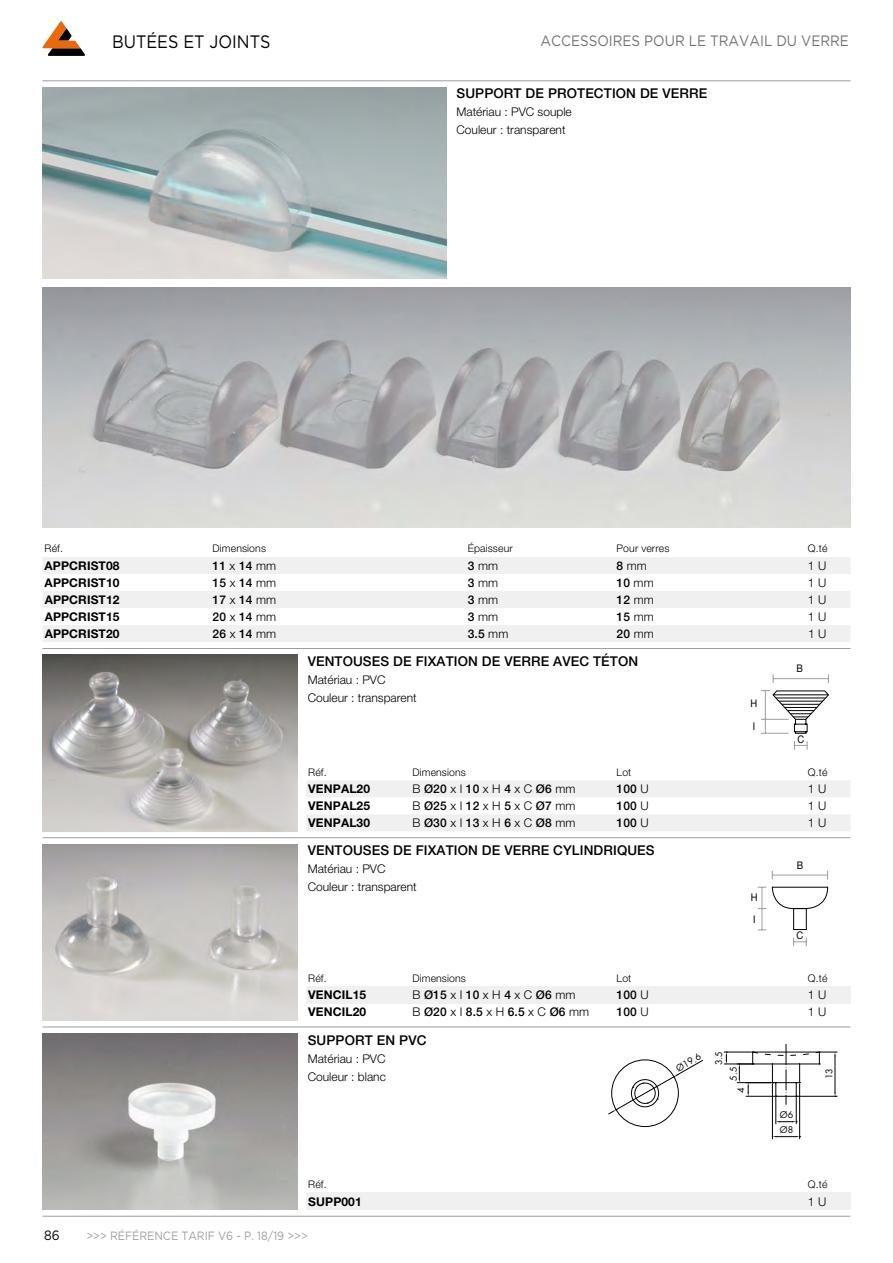
<style>
.page{position:relative;width:893px;height:1263px;background:#fff}
.page>*{position:absolute;margin:0;border:0;box-sizing:border-box;transform-origin:0 0}
.t1{font:18px "Gotham";color:#000;scale:.9 1}
.t2{font:15px "Gotham";color:#707172;scale:.9 1}
.t3{font:500 13.5px "Helvetica Neue LT Pro";letter-spacing:.01em;color:#000}
.t4{font:13.5px "Gotham";color:#000;scale:.9 1}
.t5{font:300 12px/18px "Helvetica Neue LT Pro";color:#000}
.t6{font:700 12px "Helvetica Neue LT Pro";letter-spacing:.01em;color:#000}
.t7{font:500 12px "Helvetica Neue LT Pro";letter-spacing:.01em;color:#000}
.t8{font:12px "Gotham";color:#9c9e9f;scale:.9 1}
.t9{font:300 10.5px "Helvetica Neue LT Pro";letter-spacing:.01em;color:#000}
.t10{font:10.5px/22.5px "Helvetica Neue LT Pro";color:#000;scale:.9 1}
.t11{font:9px "Futura";color:#000}
.s1{font-weight:300}
.s2{font-weight:500}
</style>
<div class="page">
<hr style="left:43px;top:1026px;width:807px;height:1px;background:#9c9e9f">
<hr style="left:43px;top:80px;width:807px;height:1px;background:#9c9e9f">
<hr style="left:43px;top:1216px;width:807px;height:1px;background:#9c9e9f">
<svg style="left:43px;top:21px;width:42px;height:35px"></svg>
<hr style="left:43px;top:648px;width:807px;height:1px;background:#9c9e9f">
<hr style="left:43px;top:837px;width:807px;height:1px;background:#9c9e9f">
<svg style="left:43px;top:557px;width:807px;height:85px;fill:#f0f0f1"></svg>
<img style="left:43px;top:87px;width:403px;height:192px">
<img style="left:43px;top:287px;width:807px;height:241px">
<img style="left:43px;top:655px;width:255px;height:176px">
<svg style="left:306px;top:781px;width:544px;height:50px"></svg>
<hr style="left:773px;top:678px;width:55px;height:1px;background:#9c9e9f">
<svg style="left:794px;top:741px;width:14px;height:8px"></svg>
<svg style="left:761px;top:690px;width:68px;height:44px"></svg>
<img style="left:43px;top:844px;width:255px;height:176px">
<div style="left:306px;top:986px;width:544px;height:17px;background:#f0f0f1"></div>
<svg style="left:772px;top:887px;width:56px;height:43px"></svg>
<svg style="left:793px;top:937px;width:14px;height:9px"></svg>
<hr style="left:772px;top:875px;width:56px;height:1px;background:#9c9e9f">
<svg style="left:758px;top:887px;width:8px;height:44px"></svg>
<img style="left:43px;top:1033px;width:255px;height:177px">
<div style="left:306px;top:1193px;width:544px;height:17px;background:#f0f0f1"></div>
<hr style="left:772px;top:1084px;width:1px;height:55px;background:#000">
<hr style="left:799px;top:1084px;width:1px;height:55px;background:#000">
<svg style="left:772px;top:1136px;width:29px;height:1px"></svg>
<svg style="left:608px;top:1044px;width:229px;height:83px"></svg>
<h1 class="t1" style="left:112px;top:30px;width:178px">BUTÉES ET JOINTS</h1>
<p class="t2" style="left:540px;top:31px;width:344px">ACCESSOIRES POUR LE TRAVAIL DU VERRE</p>
<p class="t3" style="left:456px;top:85px;width:252px">SUPPORT DE PROTECTION DE VERRE</p>
<p class="t5" style="left:456px;top:103px;width:117px">Matériau : PVC souple<br>Couleur : transparent</p>
<p class="t9" style="left:45px;top:542px;width:20px">Réf.</p>
<p class="t9" style="left:213px;top:542px;width:55px">Dimensions</p>
<p class="t9" style="left:468px;top:542px;width:46px">Épaisseur</p>
<p class="t9" style="left:617px;top:542px;width:54px">Pour verres</p>
<p class="t9" style="left:808px;top:542px;width:21px">Q.té</p>
<p class="t6" style="left:45px;top:558px;width:76px">APPCRIST08</p>
<p class="t7" style="left:213px;top:558px;width:65px">11 <span class="s1">x</span> 14 <span class="s1">mm</span></p>
<p class="t5" style="left:468px;top:556px;width:32px"><span class="s2">3</span> mm</p>
<p class="t5" style="left:617px;top:556px;width:32px"><span class="s2">8</span> mm</p>
<p class="t5" style="left:808px;top:556px;width:20px">1 U</p>
<p class="t6" style="left:45px;top:575px;width:76px">APPCRIST10</p>
<p class="t7" style="left:213px;top:575px;width:65px">15 <span class="s1">x</span> 14 <span class="s1">mm</span></p>
<p class="t5" style="left:468px;top:573px;width:32px"><span class="s2">3</span> mm</p>
<p class="t7" style="left:617px;top:575px;width:39px">10 <span class="s1">mm</span></p>
<p class="t5" style="left:808px;top:573px;width:20px">1 U</p>
<p class="t6" style="left:45px;top:592px;width:76px">APPCRIST12</p>
<p class="t7" style="left:213px;top:592px;width:65px">17 <span class="s1">x</span> 14 <span class="s1">mm</span></p>
<p class="t5" style="left:468px;top:590px;width:32px"><span class="s2">3</span> mm</p>
<p class="t7" style="left:617px;top:592px;width:39px">12 <span class="s1">mm</span></p>
<p class="t5" style="left:808px;top:590px;width:20px">1 U</p>
<p class="t6" style="left:45px;top:609px;width:76px">APPCRIST15</p>
<p class="t7" style="left:213px;top:609px;width:65px">20 <span class="s1">x</span> 14 <span class="s1">mm</span></p>
<p class="t5" style="left:468px;top:607px;width:32px"><span class="s2">3</span> mm</p>
<p class="t7" style="left:617px;top:609px;width:39px">15 <span class="s1">mm</span></p>
<p class="t5" style="left:808px;top:607px;width:20px">1 U</p>
<p class="t6" style="left:45px;top:626px;width:76px">APPCRIST20</p>
<p class="t7" style="left:213px;top:626px;width:65px">26 <span class="s1">x</span> 14 <span class="s1">mm</span></p>
<p class="t7" style="left:468px;top:626px;width:42px">3.5 <span class="s1">mm</span></p>
<p class="t7" style="left:617px;top:626px;width:39px">20 <span class="s1">mm</span></p>
<p class="t5" style="left:808px;top:624px;width:20px">1 U</p>
<p class="t3" style="left:308px;top:653px;width:332px">VENTOUSES DE FIXATION DE VERRE AVEC TÉTON</p>
<p class="t5" style="left:308px;top:670px;width:111px">Matériau : PVC<br>Couleur : transparent</p>
<p class="t10" style="left:751px;top:692px;width:9px">H<br>I</p>
<p class="t10" style="left:796px;top:657px;width:9px">B</p>
<p class="t10" style="left:797px;top:728px;width:9px">C</p>
<p class="t9" style="left:308px;top:765px;width:20px">Réf.</p>
<p class="t9" style="left:412px;top:765px;width:55px">Dimensions</p>
<p class="t9" style="left:617px;top:765px;width:16px">Lot</p>
<p class="t9" style="left:808px;top:765px;width:21px">Q.té</p>
<p class="t6" style="left:308px;top:781px;width:63px">VENPAL20</p>
<p class="t5" style="left:412px;top:780px;width:165px">B <span class="s2">Ø20</span> x I <span class="s2">10</span> x H <span class="s2">4</span> x C <span class="s2">Ø6</span> mm</p>
<p class="t7" style="left:617px;top:782px;width:34px">100 <span class="s1">U</span></p>
<p class="t5" style="left:808px;top:780px;width:20px">1 U</p>
<p class="t6" style="left:308px;top:798px;width:63px">VENPAL25</p>
<p class="t5" style="left:412px;top:797px;width:165px">B <span class="s2">Ø25</span> x I <span class="s2">12</span> x H <span class="s2">5</span> x C <span class="s2">Ø7</span> mm</p>
<p class="t7" style="left:617px;top:799px;width:34px">100 <span class="s1">U</span></p>
<p class="t5" style="left:808px;top:797px;width:20px">1 U</p>
<p class="t6" style="left:308px;top:815px;width:63px">VENPAL30</p>
<p class="t5" style="left:412px;top:814px;width:165px">B <span class="s2">Ø30</span> x I <span class="s2">13</span> x H <span class="s2">6</span> x C <span class="s2">Ø8</span> mm</p>
<p class="t7" style="left:617px;top:816px;width:34px">100 <span class="s1">U</span></p>
<p class="t5" style="left:808px;top:814px;width:20px">1 U</p>
<p class="t3" style="left:308px;top:842px;width:349px">VENTOUSES DE FIXATION DE VERRE CYLINDRIQUES</p>
<p class="t5" style="left:308px;top:860px;width:111px">Matériau : PVC<br>Couleur : transparent</p>
<p class="t10" style="left:751px;top:885px;width:9px">H<br>I</p>
<p class="t10" style="left:797px;top:854px;width:9px">B</p>
<p class="t10" style="left:797px;top:924px;width:9px">C</p>
<p class="t9" style="left:308px;top:972px;width:20px">Réf.</p>
<p class="t9" style="left:412px;top:972px;width:55px">Dimensions</p>
<p class="t9" style="left:617px;top:972px;width:16px">Lot</p>
<p class="t9" style="left:808px;top:972px;width:21px">Q.té</p>
<p class="t6" style="left:308px;top:988px;width:59px">VENCIL15</p>
<p class="t5" style="left:412px;top:986px;width:165px">B <span class="s2">Ø15</span> x I <span class="s2">10</span> x H <span class="s2">4</span> x C <span class="s2">Ø6</span> mm</p>
<p class="t7" style="left:617px;top:988px;width:34px">100 <span class="s1">U</span></p>
<p class="t5" style="left:808px;top:986px;width:20px">1 U</p>
<p class="t6" style="left:308px;top:1005px;width:59px">VENCIL20</p>
<p class="t7" style="left:412px;top:1005px;width:178px"><span class="s1">B</span> Ø20 <span class="s1">x I</span> 8.5 <span class="s1">x H</span> 6.5 <span class="s1">x C</span> Ø6 <span class="s1">mm</span></p>
<p class="t7" style="left:617px;top:1005px;width:34px">100 <span class="s1">U</span></p>
<p class="t5" style="left:808px;top:1003px;width:20px">1 U</p>
<p class="t3" style="left:308px;top:1032px;width:120px">SUPPORT EN PVC</p>
<p class="t5" style="left:308px;top:1049px;width:80px">Matériau : PVC<br>Couleur : blanc</p>
<p class="t11" style="left:674px;top:1064px;width:29px;rotate:-30deg">Ø19.6</p>
<p class="t11" style="left:713px;top:1065px;width:15px;rotate:-90deg">3.5</p>
<p class="t11" style="left:728px;top:1080px;width:15px;rotate:-90deg">5.5</p>
<p class="t11" style="left:735px;top:1092px;width:7px;rotate:-90deg">4</p>
<p class="t11" style="left:780px;top:1109px;width:15px">Ø6</p>
<p class="t11" style="left:780px;top:1124px;width:15px">Ø8</p>
<p class="t11" style="left:823px;top:1079px;width:13px;rotate:-90deg">13</p>
<p class="t9" style="left:308px;top:1178px;width:20px">Réf.</p>
<p class="t9" style="left:808px;top:1178px;width:21px">Q.té</p>
<p class="t6" style="left:308px;top:1194px;width:55px">SUPP001</p>
<p class="t5" style="left:808px;top:1192px;width:20px">1 U</p>
<p class="t4" style="left:44px;top:1227px;width:19px">86</p>
<p class="t8" style="left:87px;top:1228px;width:247px">&gt;&gt;&gt; RÉFÉRENCE TARIF V6 - P. 18/19 &gt;&gt;&gt;</p>
</div>
